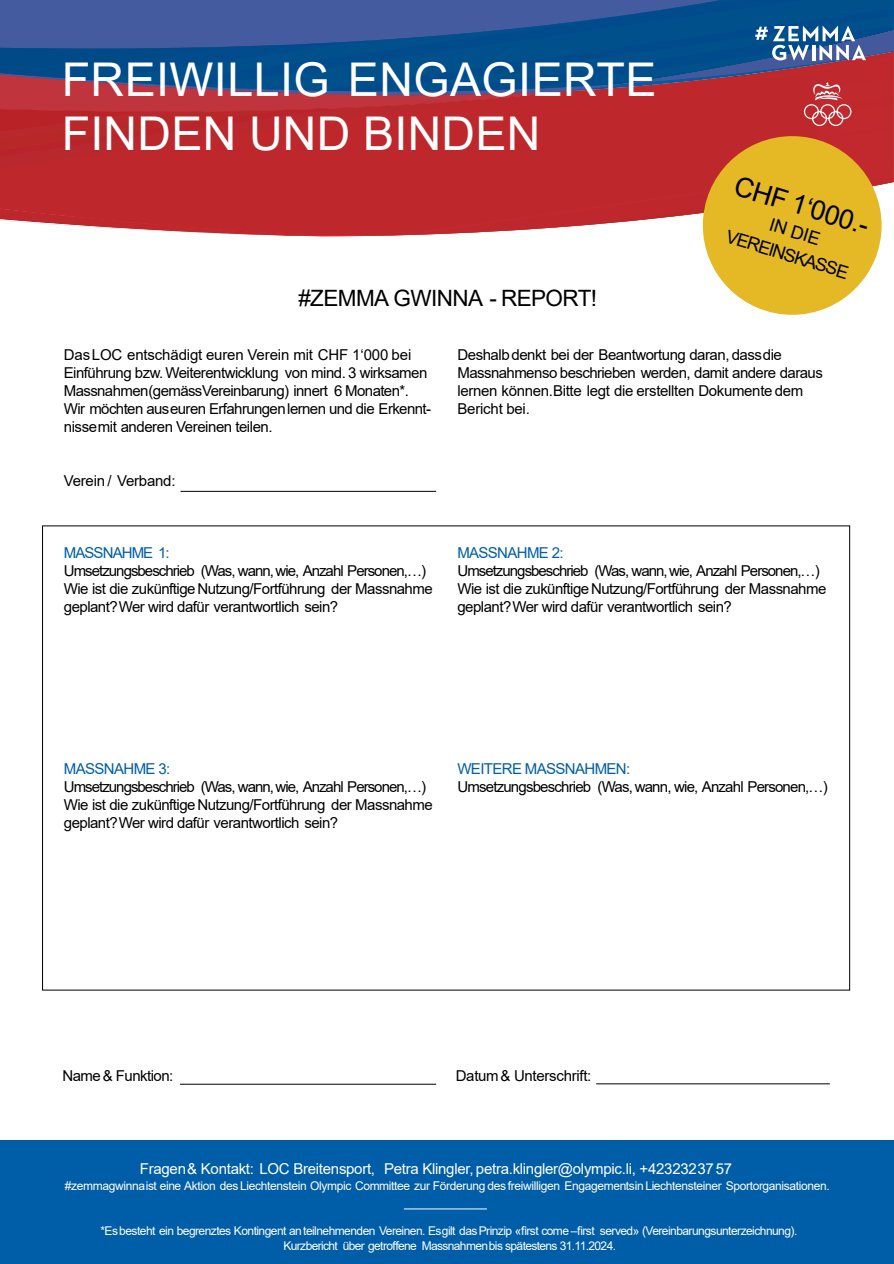
<style>
.page{position:relative;width:894px;height:1264px;background:#fff}
.page>*{position:absolute;margin:0;border:0;box-sizing:border-box;transform-origin:0 0}
.t1{font:46.5px/54px "Arial";letter-spacing:.01em;color:#fff}
.t2{font:27px "Arial";color:#000}
.t3{font:22.5px "Arial";letter-spacing:-.025em;color:#000}
.t4{font:18px/24px "Arial";color:#000;text-align:center}
.t5{font:15px/18px "Arial";letter-spacing:-.035em;color:#000}
.t6{font:15px "Arial";letter-spacing:-.02em;color:#fff}
.t7{font:15px "Arial";letter-spacing:-.045em;color:#005ea8}
.t8{font:15px "Arial";letter-spacing:-.055em;color:#000}
.t9{font:15px "Arial";letter-spacing:-.015em;color:#000}
.t10{font:12px/14.4px "Arial";letter-spacing:-.045em;color:#fff;text-align:center}
</style>
<div class="page">
<img style="left:332px;top:0;width:561px;height:10px">
<div style="left:0;top:0;width:332px;height:10px;background:#445b9f"></div>
<div style="left:0;top:126px;width:816px;height:109px;background:#be282d"></div>
<img style="left:816px;top:126px;width:77px;height:70px">
<svg style="left:0;top:10px;width:893px;height:116px;background:#564771"></svg>
<div style="left:0;top:1140px;width:893px;height:123px;background:#005ea8"></div>
<div style="left:702px;top:136px;width:179px;height:179px;background:#e4b925;border-radius:50%"></div>
<hr style="left:180px;top:1083px;width:256px;height:1px;background:#000">
<hr style="left:596px;top:1083px;width:233px;height:1px;background:#000">
<hr style="left:404px;top:1208px;width:82px;height:1px;background:#fff">
<hr style="left:180px;top:491px;width:256px;height:1px;background:#000">
<h1 class="t1" style="left:62px;top:57px;width:596px">FREIWILLIG ENGAGIERTE<br>FINDEN UND BINDEN</h1>
<h3 class="t3" style="left:298px;top:290px;width:300px">#ZEMMA GWINNA - REPORT!</h3>
<h2 class="t2" style="left:738px;top:175px;width:141px;rotate:17deg">CHF 1‘000.-</h2>
<p class="t4" style="left:736px;top:203px;width:128px;rotate:17deg">IN DIE<br>VEREINSKASSE</p>
<p class="t5" style="left:64px;top:347px;width:369px">Das LOC entschädigt euren Verein mit CHF 1‘000 bei Einführung bzw. Weiterentwicklung von mind. 3 wirksamen Massnahmen (gemäss Vereinbarung) innert 6 Monaten*.<br>Wir möchten aus euren Erfahrungen lernen und die Erkennt&shy;nisse mit anderen Vereinen teilen.</p>
<p class="t9" style="left:64px;top:475px;width:113px">Verein / Verband:</p>
<p class="t7" style="left:64px;top:547px;width:107px">MASSNAHME 1:</p>
<p class="t5" style="left:64px;top:563px;width:370px">Umsetzungsbeschrieb (Was, wann, wie, Anzahl Personen,…)<br>Wie ist die zukünftige Nutzung/Fortführung der Massnahme geplant? Wer wird dafür verantwortlich sein?</p>
<p class="t5" style="left:457px;top:347px;width:367px">Deshalb denkt bei der Beantwortung daran, dass die Massnahmen so beschrieben werden, damit andere daraus lernen können. Bitte legt die erstellten Dokumente dem Bericht bei.</p>
<p class="t7" style="left:457px;top:547px;width:108px">MASSNAHME 2:</p>
<p class="t5" style="left:457px;top:563px;width:370px">Umsetzungsbeschrieb (Was, wann, wie, Anzahl Personen,…)<br>Wie ist die zukünftige Nutzung/Fortführung der Massnahme geplant? Wer wird dafür verantwortlich sein?</p>
<p class="t7" style="left:64px;top:763px;width:108px">MASSNAHME 3:</p>
<p class="t5" style="left:64px;top:779px;width:370px">Umsetzungsbeschrieb (Was, wann, wie, Anzahl Personen,…)<br>Wie ist die zukünftige Nutzung/Fortführung der Massnahme geplant? Wer wird dafür verantwortlich sein?</p>
<p class="t7" style="left:457px;top:763px;width:174px">WEITERE MASSNAHMEN:</p>
<p class="t8" style="left:457px;top:781px;width:372px">Umsetzungsbeschrieb (Was, wann, wie, Anzahl Personen,…)</p>
<p class="t5" style="left:62px;top:1067px;width:112px">Name &amp; Funktion:</p>
<p class="t5" style="left:455px;top:1067px;width:137px">Datum &amp; Unterschrift:</p>
<p class="t6" style="left:140px;top:1162px;width:593px">Fragen &amp; Kontakt: LOC Breitensport, Petra Klingler, petra.klingler@olympic.li, +423 232 37 57</p>
<p class="t10" style="left:65px;top:1179px;width:766px">#zemma gwinna ist eine Aktion des Liechtenstein Olympic Committee zur Förderung des freiwilligen Engagements in Liechtensteiner Sportorganisationen.</p>
<p class="t10" style="left:100px;top:1224px;width:698px">*Es besteht ein begrenztes Kontingent an teilnehmenden Vereinen. Es gilt das Prinzip «first come –first served» (Vereinbarungsunterzeichnung).<br>Kurzbericht über getroffene Massnahmen bis spätestens 31.11.2024.</p>
</div>
